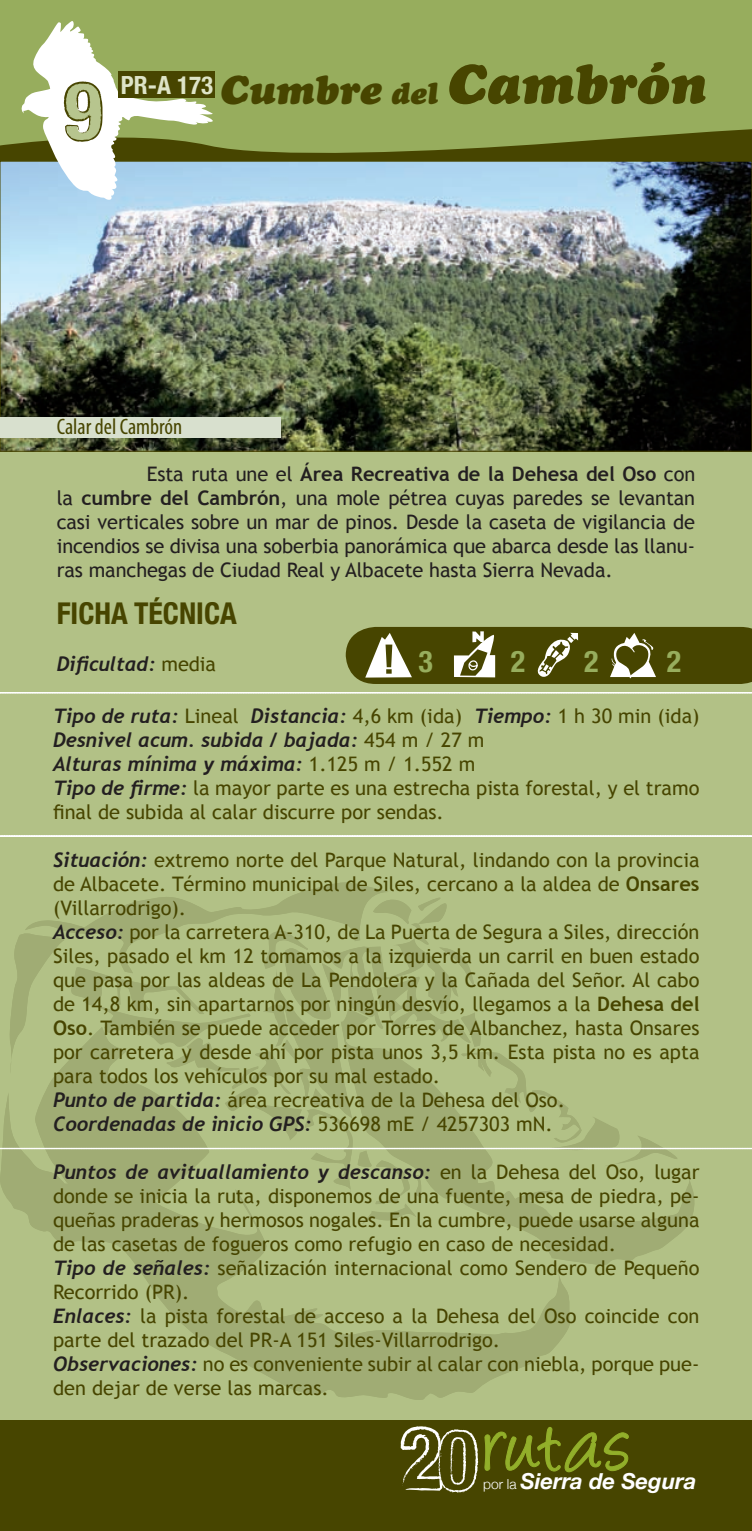
<style>
.page{position:relative;width:752px;height:1531px;background:#fff}
.page>*{position:absolute;margin:0;border:0;box-sizing:border-box;transform-origin:0 0}
.t1{font:93.25px "Angelina";letter-spacing:.025em;color:#92af2a}
.t2{font:italic 55px "Cooper Black Std";letter-spacing:-.005em;color:#474500}
.t3{font:700 condensed 30px "Helvetica Neue";color:#474500}
.t4{font:700 condensed 30px "Helvetica Neue";color:#97ad5d}
.t5{font:700 condensed 25px "Helvetica Neue";color:#dee4c7}
.t6{font:condensed 22.5px "Myriad Pro";color:#474500}
.t7{font:italic 700 22px "Helvetica Neue";color:#fff}
.t8{font:20px/24px "Trebuchet MS";color:#474500}
.t9{font:20px/24px "Trebuchet MS";letter-spacing:-.005em;color:#231f20;text-align:justify}
.t10{font:italic 700 20px/24px "Trebuchet";color:#231f20}
.s1{font-size:40px}
.s2{font-size:30px}
.s3{font-weight:700}
.s4{font-family:"Trebuchet MS";font-weight:400;font-style:normal;color:#474500}
.s5{font-family:"Trebuchet";font-weight:700;font-style:italic;color:#231f20}
.s6{font-weight:300;font-style:normal;font-size:13.75px}
</style>
<div class="page">
<div style="left:0;top:0;width:751px;height:1531px;background:#474500"></div>
<div style="left:0;top:163px;width:751px;height:1256px;background:#b2c186"></div>
<svg style="left:400px;top:1426px;width:78px;height:67px"></svg>
<svg style="left:484px;top:1427px;width:144px;height:45px"></svg>
<div style="left:0;top:0;width:751px;height:153px;background:#97ad5d"></div>
<svg style="left:32px;top:1226px;width:538px;height:174px"></svg>
<svg style="left:341px;top:1226px;width:346px;height:40px"></svg>
<svg style="left:345px;top:627px;width:406px;height:57px;background:#605f23"></svg>
<img style="left:2px;top:163px;width:747px;height:287px">
<svg style="left:0;top:835px;width:751px;height:2px;background:#fbfbf9"></svg>
<svg style="left:0;top:882px;width:751px;height:344px"></svg>
<svg style="left:0;top:692px;width:751px;height:1px"></svg>
<svg style="left:21px;top:21px;width:194px;height:180px;background:#b5c4a5"></svg>
<div style="left:118px;top:71px;width:96px;height:26px;background:#474500"></div>
<div style="left:0;top:417px;width:280px;height:21px;background:#d8e0ce"></div>
<p class="t5" style="left:121px;top:70px;width:94px">PR-A 173</p>
<h2 class="t2" style="left:220px;top:50px;width:487px"><span class="s1">Cumbre</span> <span class="s2">del</span> Cambrón</h2>
<p class="t6" style="left:57px;top:413px;width:127px">Calar del Cambrón</p>
<p class="t9" style="left:57px;top:462px;width:639px;text-indent:90px">Esta ruta une el <span class="s3">Área Recreativa de la Dehesa del Oso</span> con la <span class="s3">cumbre del Cambrón</span>, una mole pétrea cuyas paredes se levantan casi verticales sobre un mar de pinos. Desde la caseta de vigilancia de incendios se divisa una soberbia panorámica que abarca desde las llanu&shy;ras manchegas de Ciudad Real y Albacete hasta Sierra Nevada.</p>
<h3 class="t3" style="left:57px;top:595px;width:181px">FICHA TÉCNICA</h3>
<p class="t10" style="left:57px;top:652px;width:161px">Dificultad: <span class="s4">media</span></p>
<h3 class="t4" style="left:418px;top:643px;width:16px">3</h3>
<h3 class="t4" style="left:510px;top:643px;width:16px">2</h3>
<h3 class="t4" style="left:583px;top:643px;width:16px">2</h3>
<h3 class="t4" style="left:666px;top:643px;width:16px">2</h3>
<p class="t10" style="left:53px;top:704px;width:647px">Tipo de ruta: <span class="s4">Lineal</span> Distancia: <span class="s4">4,6 km (ida)</span> Tiempo: <span class="s4">1 h 30 min (ida)<br></span>Desnivel acum. subida / bajada: <span class="s4">454 m / 27 m<br></span>Alturas mínima y máxima: <span class="s4">1.125 m / 1.552 m</span></p>
<p class="t8" style="left:53px;top:776px;width:647px"><span class="s5">Tipo de firme:</span> la mayor parte es una estrecha pista forestal, y el tramo final de subida al calar discurre por sendas.</p>
<p class="t8" style="left:53px;top:848px;width:647px"><span class="s5">Situación:</span> extremo norte del Parque Natural, lindando con la provincia de Albacete. Término municipal de Siles, cercano a la aldea de <span class="s3">Onsares </span>(Villarrodrigo).<br><span class="s5">Acceso:</span> por la carretera A-310, de La Puerta de Segura a Siles, dirección Siles, pasado el km 12 tomamos a la izquierda un carril en buen estado que pasa por las aldeas de La Pendolera y la Cañada del Señor. Al cabo de 14,8 km, sin apartarnos por ningún desvío, llegamos a la <span class="s3">Dehesa del Oso</span>. También se puede acceder por Torres de Albanchez, hasta Onsares por carretera y desde ahí por pista unos 3,5 km. Esta pista no es apta para todos los vehículos por su mal estado.<br><span class="s5">Punto de partida:</span> área recreativa de la Dehesa del Oso.</p>
<p class="t10" style="left:53px;top:1112px;width:501px">Coordenadas de inicio GPS: <span class="s4">536698 mE / 4257303 mN.</span></p>
<p class="t10" style="left:53px;top:1160px;width:647px">Puntos de avituallamiento y descanso: <span class="s4">en la Dehesa del Oso, lugar</span></p>
<p class="t8" style="left:53px;top:1184px;width:647px">donde se inicia la ruta, disponemos de una fuente, mesa de piedra, pe&shy;queñas praderas y hermosos nogales. En la cumbre, puede usarse alguna de las casetas de fogueros como refugio en caso de necesidad.<br><span class="s5">Tipo de señales:</span> señalización internacional como Sendero de Pequeño Recorrido (PR).<br><span class="s5">Enlaces:</span> la pista forestal de acceso a la Dehesa del Oso coincide con parte del trazado del PR-A 151 Siles-Villarrodrigo.<br><span class="s5">Observaciones:</span> no es conveniente subir al calar con niebla, porque pue&shy;den dejar de verse las marcas.</p>
<h1 class="t1" style="left:485px;top:1405px;width:146px">rutas</h1>
<p class="t7" style="left:483px;top:1467px;width:215px"><span class="s6">por la</span> Sierra de Segura</p>
</div>
